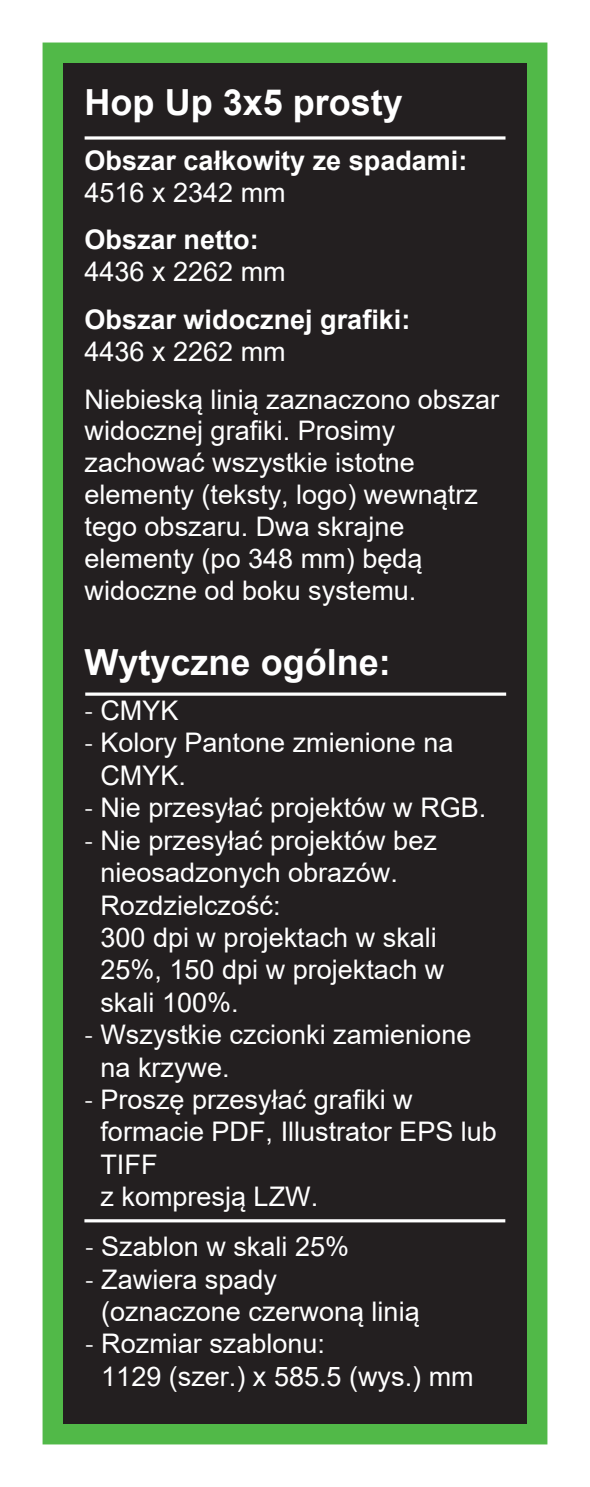
<style>
.page{position:relative;width:590px;height:1487px;background:#fff}
.page>*{position:absolute;margin:0;border:0;box-sizing:border-box;transform-origin:0 0}
.t1{font:700 36px "Arial";color:#fff}
.t2{font:27px/32.4px "Arial";color:#fff}
.t3{font:700 27px "Arial";color:#fff}
.s1{font-family:"Swiss 721 BT";font-weight:300}
</style>
<div class="page">
<div style="left:43px;top:43px;width:504px;height:1401px;border:30px solid #51b948"></div>
<div style="left:63px;top:63px;width:463px;height:1360px;background:#231f20"></div>
<svg style="left:85px;top:136px;width:420px;height:4px"></svg>
<svg style="left:85px;top:692px;width:421px;height:4px"></svg>
<hr style="left:84px;top:1219px;width:421px;height:3px;background:#fff">
<h1 class="t1" style="left:85px;top:77px;width:320px">Hop Up 3x5 prosty</h1>
<p class="t3" style="left:84px;top:142px;width:384px">Obszar całkowity ze spadami:</p>
<p class="t2" style="left:84px;top:176px;width:203px">4516 x 2342 mm</p>
<p class="t3" style="left:84px;top:220px;width:176px">Obszar netto:</p>
<p class="t2" style="left:84px;top:256px;width:203px">4436 x 2262 mm</p>
<p class="t3" style="left:84px;top:300px;width:327px">Obszar widocznej grafiki:</p>
<p class="t2" style="left:84px;top:328px;width:416px;line-height:47.4px">4436 x 2262 mm<br>Niebieską linią zaznaczono obszar</p>
<p class="t2" style="left:84px;top:415px;width:395px;line-height:31.8px">widocznej grafiki. Prosimy zachować wszystkie istotne elementy (teksty, logo) wewnątrz tego obszaru. Dwa skrajne elementy (po 348 mm) będą widoczne od boku systemu.</p>
<h1 class="t1" style="left:84px;top:637px;width:308px">Wytyczne ogólne:</h1>
<p class="t2" style="left:84px;top:694px;width:96px"><span class="s1">-</span> CMYK</p>
<p class="t2" style="left:100px;top:726px;width:354px;text-indent:-16px"><span class="s1">-</span> Kolory Pantone zmienione na<br>CMYK.</p>
<p class="t2" style="left:84px;top:791px;width:403px"><span class="s1">-</span> Nie przesyłać projektów w RGB.</p>
<p class="t2" style="left:100px;top:824px;width:345px;text-indent:-16px"><span class="s1">-</span> Nie przesyłać projektów bez nieosadzonych obrazów.<br>Rozdzielczość:<br>300 dpi w projektach w skali<br>25%, 150 dpi w projektach w skali 100%.</p>
<p class="t2" style="left:100px;top:1018px;width:372px;text-indent:-16px"><span class="s1">-</span> Wszystkie czcionki zamienione na krzywe.</p>
<p class="t2" style="left:100px;top:1083px;width:398px;text-indent:-16px"><span class="s1">-</span> Proszę przesyłać grafiki w formacie PDF, Illustrator EPS lub<br>TIFF<br>z kompresją LZW.</p>
<p class="t2" style="left:85px;top:1230px;width:265px"><span class="s1">-</span> Szablon w skali 25%</p>
<p class="t2" style="left:101px;top:1263px;width:320px;text-indent:-16px"><span class="s1">-</span> Zawiera spady (oznaczone czerwoną linią</p>
<p class="t2" style="left:101px;top:1327px;width:374px;text-indent:-16px"><span class="s1">-</span> Rozmiar szablonu:<br>1129 (szer.) x 585.5 (wys.) mm</p>
</div>
